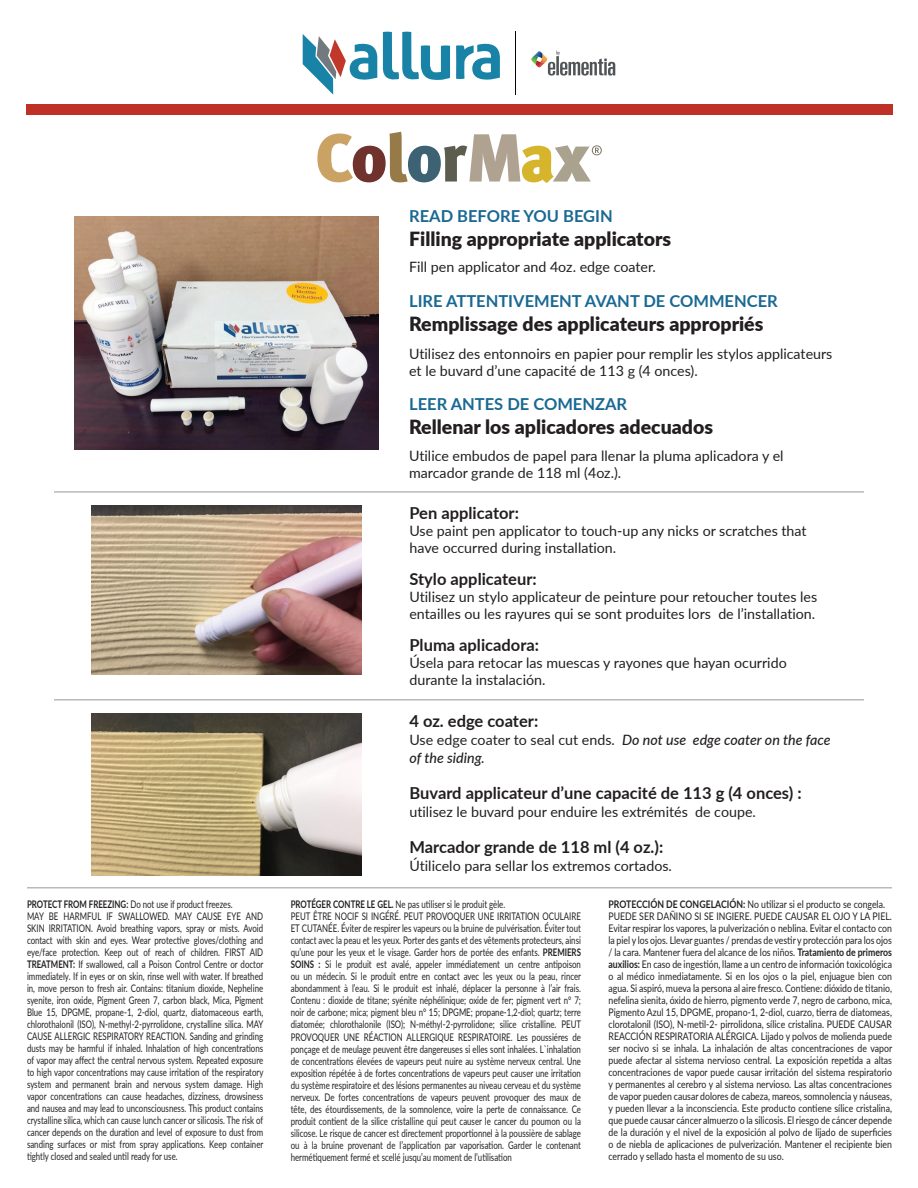
<style>
.page{position:relative;width:918px;height:1188px;background:#fff}
.page>*{position:absolute;margin:0;border:0;box-sizing:border-box;transform-origin:0 0}
.t1{font:900 19.5px "Lato";color:#231f20}
.t2{font:700 16.5px "Lato";color:#231f20}
.t3{font:700 16.5px "Lato";color:#196993}
.t4{font:14.25px/17.1px "Lato";color:#231f20}
.t5{font:italic 500 14.25px/18px "Lato";color:#231f20}
.t6{font:10.5px/12px "Lato";color:#231f20;scale:.75 1}
.t7{font:10.5px/12px "Lato";color:#231f20;scale:.83 1}
.s1{font-weight:400;font-style:normal}
.s2{font-weight:700}
</style>
<div class="page">
<div style="left:26px;top:105px;width:866px;height:10px;background:#bf3126"></div>
<svg style="left:317px;top:132px;width:285px;height:51px"></svg>
<img style="left:75px;top:216px;width:303px;height:233px">
<img style="left:91px;top:714px;width:270px;height:162px">
<img style="left:91px;top:506px;width:270px;height:169px">
<hr style="left:54px;top:492px;width:810px;height:1px;background:#939698">
<hr style="left:54px;top:699px;width:810px;height:1px;background:#939698">
<hr style="left:27px;top:887px;width:865px;height:1px;background:#939698">
<svg style="left:303px;top:34px;width:74px;height:61px"></svg>
<svg style="left:383px;top:32px;width:67px;height:48px"></svg>
<svg style="left:456px;top:44px;width:44px;height:36px"></svg>
<svg style="left:531px;top:51px;width:84px;height:25px"></svg>
<hr style="left:515px;top:31px;width:1px;height:64px;background:#040503">
<h2 class="t3" style="left:409px;top:204px;width:205px">READ BEFORE YOU BEGIN</h2>
<h1 class="t1" style="left:409px;top:224px;width:264px">Filling appropriate applicators</h1>
<h3 class="t4" style="left:409px;top:258px;width:248px">Fill pen applicator and 4oz. edge coater.</h3>
<h2 class="t3" style="left:409px;top:289px;width:370px">LIRE ATTENTIVEMENT AVANT DE COMMENCER</h2>
<h1 class="t1" style="left:409px;top:309px;width:356px">Remplissage des applicateurs appropriés</h1>
<h3 class="t4" style="left:409px;top:344px;width:425px">Utilisez des entonnoirs en papier pour remplir les stylos applicateurs et le buvard d’une capacité de 113 g (4 onces).</h3>
<h2 class="t3" style="left:409px;top:392px;width:220px">LEER ANTES DE COMENZAR</h2>
<h1 class="t1" style="left:409px;top:413px;width:305px">Rellenar los aplicadores adecuados</h1>
<h3 class="t4" style="left:409px;top:446px;width:376px">Utilice embudos de papel para llenar la pluma aplicadora y el marcador grande de 118 ml (4oz.).</h3>
<h2 class="t2" style="left:409px;top:501px;width:111px">Pen applicator:</h2>
<h3 class="t4" style="left:409px;top:522px;width:399px">Use paint pen applicator to touch-up any nicks or scratches that have occurred during installation.</h3>
<h2 class="t2" style="left:409px;top:567px;width:129px">Stylo applicateur:</h2>
<h3 class="t4" style="left:409px;top:588px;width:409px">Utilisez un stylo applicateur de peinture pour retoucher toutes les entailles ou les rayures qui se sont produites lors de l’installation.</h3>
<h2 class="t2" style="left:409px;top:633px;width:131px">Pluma aplicadora:</h2>
<h3 class="t4" style="left:409px;top:654px;width:379px">Úsela para retocar las muescas y rayones que hayan ocurrido durante la instalación.</h3>
<h2 class="t2" style="left:409px;top:709px;width:130px">4 oz. edge coater:</h2>
<h3 class="t5" style="left:409px;top:730px;width:423px"><span class="s1">Use edge coater to seal cut ends.</span> Do not use edge coater on the face of the siding.</h3>
<h2 class="t2" style="left:409px;top:781px;width:394px">Buvard applicateur d’une capacité de 113 g (4 onces) :</h2>
<h3 class="t4" style="left:409px;top:803px;width:348px">utilisez le buvard pour enduire les extrémités de coupe.</h3>
<h2 class="t2" style="left:409px;top:835px;width:255px">Marcador grande de 118 ml (4 oz.):</h2>
<h3 class="t4" style="left:409px;top:857px;width:264px">Útilicelo para sellar los extremos cortados.</h3>
<p class="t6" style="left:27px;top:898px;width:317px"><span class="s2">PROTECT FROM FREEZING:</span> Do not use if product freezes.<br>MAY BE HARMFUL IF SWALLOWED. MAY CAUSE EYE AND SKIN IRRITATION. Avoid breathing vapors, spray or mists. Avoid contact with skin and eyes. Wear protective gloves/clothing and eye/face protection. Keep out of reach of children. FIRST AID <span class="s2">TREATMENT:</span> If swallowed, call a Poison Control Centre or doctor immediately. If in eyes or on skin, rinse well with water. If breathed in, move person to fresh air. Contains: titanium dioxide, Nepheline syenite, iron oxide, Pigment Green 7, carbon black, Mica, Pigment Blue 15, DPGME, propane-1, 2-diol, quartz, diatomaceous earth, chlorothalonil (ISO), N-methyl-2-pyrrolidone, crystalline silica. MAY CAUSE ALLERGIC RESPIRATORY REACTION. Sanding and grinding dusts may be harmful if inhaled. Inhalation of high concentrations of vapor may affect the central nervous system. Repeated exposure to high vapor concentrations may cause irritation of the respiratory system and permanent brain and nervous system damage. High vapor concentrations can cause headaches, dizziness, drowsiness and nausea and may lead to unconsciousness. This product contains crystalline silica, which can cause lunch cancer or silicosis. The risk of cancer depends on the duration and level of exposure to dust from sanding surfaces or mist from spray applications. Keep container tightly closed and sealed until ready for use.</p>
<p class="t6" style="left:291px;top:898px;width:389px"><span class="s2">PROTÉGER CONTRE LE GEL.</span> Ne pas utiliser si le produit gèle.<br>PEUT ÊTRE NOCIF SI INGÉRÉ. PEUT PROVOQUER UNE IRRITATION OCULAIRE ET CUTANÉE. Éviter de respirer les vapeurs ou la bruine de pulvérisation. Éviter tout contact avec la peau et les yeux. Porter des gants et des vêtements protecteurs, ainsi qu’une pour les yeux et le visage. Garder hors de portée des enfants. <span class="s2">PREMIERS SOINS :</span> Si le produit est avalé, appeler immédiatement un centre antipoison ou un médecin. Si le produit entre en contact avec les yeux ou la peau, rincer abondamment à l’eau. Si le produit est inhalé, déplacer la personne à l’air frais.<br>Contenu : dioxide de titane; syénite néphélinique; oxide de fer; pigment vert n° 7; noir de carbone; mica; pigment bleu n° 15; DPGME; propane-1,2-diol; quartz; terre diatomée; chlorothalonile (ISO); N-méthyl-2-pyrrolidone; silice cristalline. PEUT PROVOQUER UNE RÉACTION ALLERGIQUE RESPIRATOIRE. Les poussiéres de ponçage et de meulage peuvent être dangereuses si elles sont inhalées. L`inhalation de concentrations élevées de vapeurs peut nuire au système nerveux central. Une exposition répétée à de fortes concentrations de vapeurs peut causer une irritation du système respiratoire et des lésions permanentes au niveau cerveau et du système nerveux. De fortes concentrations de vapeurs peuvent provoquer des maux de tête, des étourdissements, de la somnolence, voire la perte de connaissance. Ce produit contient de la silice cristalline qui peut causer le cancer du poumon ou la silicose. Le risque de cancer est directement proportionnel à la poussière de sablage ou à la bruine provenant de l’application par vaporisation. Garder le contenant hermétiquement fermé et scellé jusqu’au moment de l’utilisation</p>
<p class="t7" style="left:609px;top:898px;width:343px"><span class="s2">PROTECCIÓN DE CONGELACIÓN:</span> No utilizar si el producto se congela.<br>PUEDE SER DAÑINO SI SE INGIERE. PUEDE CAUSAR EL OJO Y LA PIEL.<br>Evitar respirar los vapores, la pulverización o neblina. Evitar el contacto con la piel y los ojos. Llevar guantes / prendas de vestir y protección para los ojos / la cara. Mantener fuera del alcance de los niños. <span class="s2">Tratamiento de primeros auxilios:</span> En caso de ingestión, llame a un centro de información toxicológica o al médico inmediatamente. Si en los ojos o la piel, enjuague bien con agua. Si aspiró, mueva la persona al aire fresco. Contiene: dióxido de titanio, nefelina sienita, óxido de hierro, pigmento verde 7, negro de carbono, mica, Pigmento Azul 15, DPGME, propano-1, 2-diol, cuarzo, tierra de diatomeas, clorotalonil (ISO), N-metil-2- pirrolidona, sílice cristalina. PUEDE CAUSAR REACCIÓN RESPIRATORIA ALÉRGICA. Lijado y polvos de molienda puede ser nocivo si se inhala. La inhalación de altas concentraciones de vapor puede afectar al sistema nervioso central. La exposición repetida a altas concentraciones de vapor puede causar irritación del sistema respiratorio y permanentes al cerebro y al sistema nervioso. Las altas concentraciones de vapor pueden causar dolores de cabeza, mareos, somnolencia y náuseas, y pueden llevar a la inconsciencia. Este producto contiene sílice cristalina, que puede causar cáncer almuerzo o la silicosis. El riesgo de cáncer depende de la duración y el nivel de la exposición al polvo de lijado de superficies o de niebla de aplicaciones de pulverización. Mantener el recipiente bien cerrado y sellado hasta el momento de su uso.</p>
</div>
